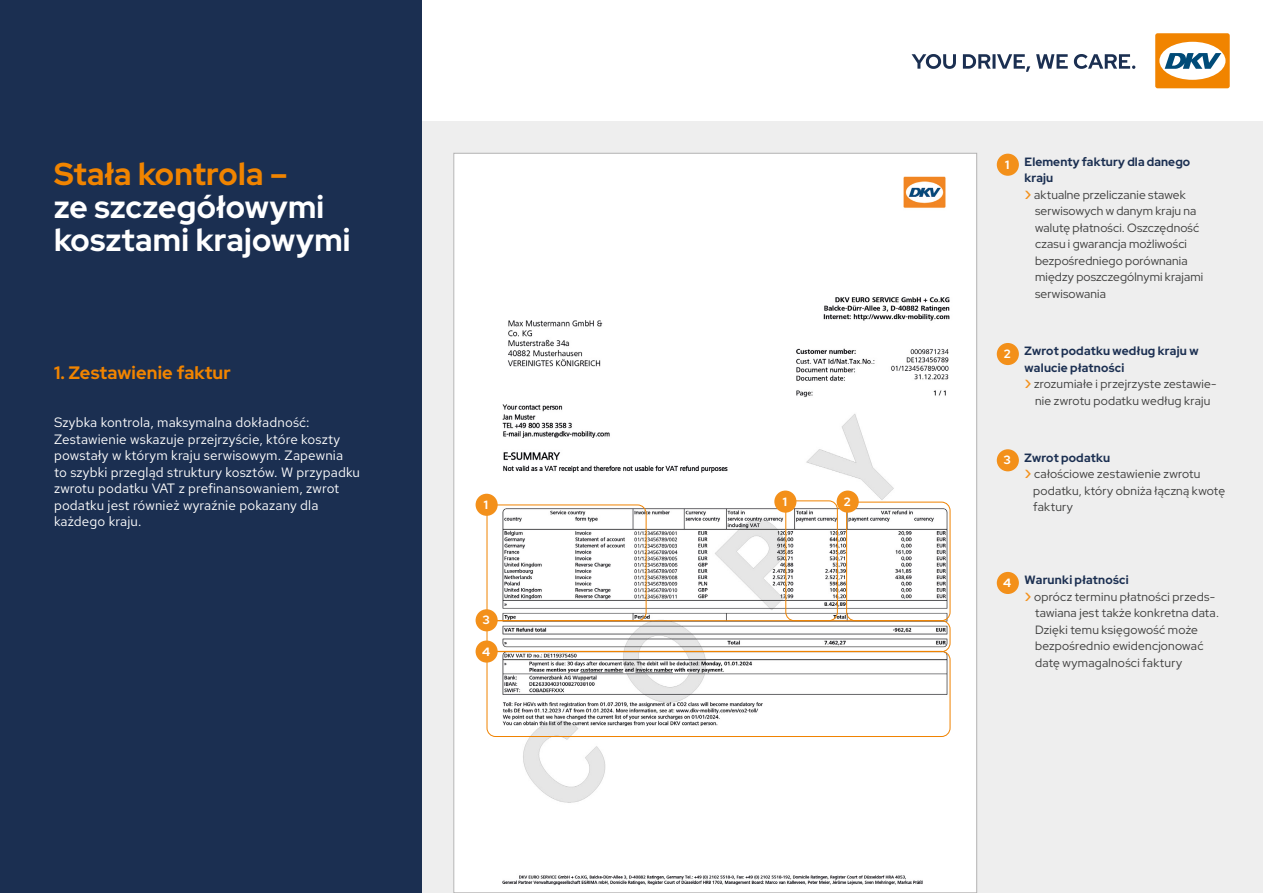
<style>
.page{position:relative;width:1263px;height:893px;background:#fff}
.page>*{position:absolute;margin:0;border:0;box-sizing:border-box;transform-origin:0 0}
.t1{font:800 31.5px/33px "Red Hat Display";letter-spacing:.01em;color:#fff}
.t2{font:800 31.5px "Red Hat Display";letter-spacing:.01em;color:#f18400}
.t3{font:800 18px "Red Hat Display";letter-spacing:.01em;color:#f18400}
.t4{font:300 13.5px/16.5px "Red Hat Text";letter-spacing:.01em;color:#fff}
.t5{font:12px "Red Hat Display";letter-spacing:.015em;color:#3c3c3b}
.t6{font:700 12px "Red Hat Display";letter-spacing:.015em;color:#1b2f51}
.t7{font:700 12px "Red Hat Display";color:#fff}
.s1{font-family:"Red Hat Text";font-weight:500;font-size:16.5px;color:#f3901a}
</style>
<div class="page">
<div style="left:422px;top:121px;width:841px;height:772px;background:#eee"></div>
<div style="left:0;top:0;width:422px;height:893px;background:#1b2f51"></div>
<svg style="left:911px;top:54px;width:224px;height:18px"></svg>
<svg style="left:1154px;top:32px;width:77px;height:58px"></svg>
<div style="left:1155px;top:33px;width:75px;height:55px;background:#f18400;border-radius:2px"></div>
<div style="left:1159px;top:42px;width:66px;height:38px;background:#fff;border-radius:50%"></div>
<svg style="left:1165px;top:53px;width:56px;height:16px"></svg>
<div style="left:997px;top:154px;width:22px;height:22px;background:#f3901a;border-radius:50%"></div>
<div style="left:997px;top:343px;width:22px;height:22px;background:#f3901a;border-radius:50%"></div>
<div style="left:997px;top:572px;width:22px;height:22px;background:#f3901a;border-radius:50%"></div>
<div style="left:997px;top:449px;width:22px;height:22px;background:#f3901a;border-radius:50%"></div>
<img style="left:456px;top:155px;width:519px;height:736px">
<div style="left:487px;top:505px;width:159px;height:116px;border:1px solid #f08300;border-radius:9px"></div>
<div style="left:487px;top:651px;width:463px;height:86px;border:1px solid #f08300;border-radius:9px"></div>
<div style="left:487px;top:620px;width:463px;height:32px;border:1px solid #f08300;border-radius:9px"></div>
<div style="left:846px;top:502px;width:104px;height:119px;border:1px solid #f08300;border-radius:9px"></div>
<div style="left:785px;top:500px;width:53px;height:121px;border:1px solid #f08300;border-radius:9px"></div>
<div style="left:476px;top:494px;width:22px;height:22px;background:#f3901a;border-radius:50%"></div>
<div style="left:774px;top:491px;width:22px;height:22px;background:#f3901a;border-radius:50%"></div>
<div style="left:837px;top:491px;width:22px;height:22px;background:#f3901a;border-radius:50%"></div>
<div style="left:476px;top:640px;width:22px;height:23px;background:#f3901a;border-radius:50%"></div>
<div style="left:476px;top:609px;width:22px;height:22px;background:#f3901a;border-radius:50%"></div>
<h1 class="t2" style="left:54px;top:154px;width:235px">Stała kontrola –</h1>
<h1 class="t1" style="left:54px;top:190px;width:298px">ze szczegółowymi kosztami krajowymi</h1>
<h2 class="t3" style="left:54px;top:361px;width:178px">1. Zestawienie faktur</h2>
<p class="t4" style="left:54px;top:414px;width:307px">Szybka kontrola, maksymalna dokładność:<br>Zestawienie wskazuje przejrzyście, które koszty powstały w którym kraju serwisowym. Zapewnia<br>to szybki przegląd struktury kosztów. W przypadku zwrotu podatku VAT z prefinansowaniem, zwrot podatku jest również wyraźnie pokazany dla każdego kraju.</p>
<p class="t7" style="left:484px;top:497px;width:6px">1</p>
<p class="t7" style="left:783px;top:494px;width:6px">1</p>
<p class="t7" style="left:844px;top:494px;width:8px">2</p>
<p class="t7" style="left:482px;top:612px;width:9px">3</p>
<p class="t7" style="left:482px;top:644px;width:10px">4</p>
<p class="t7" style="left:1005px;top:157px;width:6px">1</p>
<p class="t6" style="left:1024px;top:154px;width:167px">Elementy faktury dla danego</p>
<p class="t6" style="left:1024px;top:170px;width:30px">kraju</p>
<p class="t5" style="left:1024px;top:187px;width:163px"><span class="s1">›</span> aktualne przeliczanie stawek</p>
<p class="t5" style="left:1035px;top:203px;width:163px">serwisowych w danym kraju na</p>
<p class="t5" style="left:1035px;top:220px;width:166px">walutę płatności. Oszczędność</p>
<p class="t5" style="left:1035px;top:236px;width:153px">czasu i gwarancja możliwości</p>
<p class="t5" style="left:1035px;top:253px;width:154px">bezpośredniego porównania</p>
<p class="t5" style="left:1035px;top:269px;width:170px">między poszczególnymi krajami</p>
<p class="t5" style="left:1035px;top:286px;width:72px">serwisowania</p>
<p class="t7" style="left:1004px;top:346px;width:8px">2</p>
<p class="t6" style="left:1024px;top:343px;width:175px">Zwrot podatku według kraju w</p>
<p class="t6" style="left:1024px;top:360px;width:101px">walucie płatności</p>
<p class="t5" style="left:1024px;top:376px;width:193px"><span class="s1">›</span> zrozumiałe i przejrzyste zestawie-</p>
<p class="t5" style="left:1035px;top:393px;width:177px">nie zwrotu podatku według kraju</p>
<p class="t7" style="left:1003px;top:452px;width:9px">3</p>
<p class="t6" style="left:1024px;top:450px;width:87px">Zwrot podatku</p>
<p class="t5" style="left:1024px;top:466px;width:177px"><span class="s1">›</span> całościowe zestawienie zwrotu</p>
<p class="t5" style="left:1033px;top:483px;width:194px">podatku, który obniża łączną kwotę</p>
<p class="t5" style="left:1033px;top:499px;width:41px">faktury</p>
<p class="t7" style="left:1003px;top:575px;width:10px">4</p>
<p class="t6" style="left:1024px;top:572px;width:106px">Warunki płatności</p>
<p class="t5" style="left:1024px;top:589px;width:192px"><span class="s1">›</span> oprócz terminu płatności przeds-</p>
<p class="t5" style="left:1035px;top:605px;width:185px">tawiana jest także konkretna data.</p>
<p class="t5" style="left:1035px;top:622px;width:164px">Dzięki temu księgowość może</p>
<p class="t5" style="left:1035px;top:638px;width:170px">bezpośrednio ewidencjonować</p>
<p class="t5" style="left:1035px;top:655px;width:148px">datę wymagalności faktury</p>
</div>
